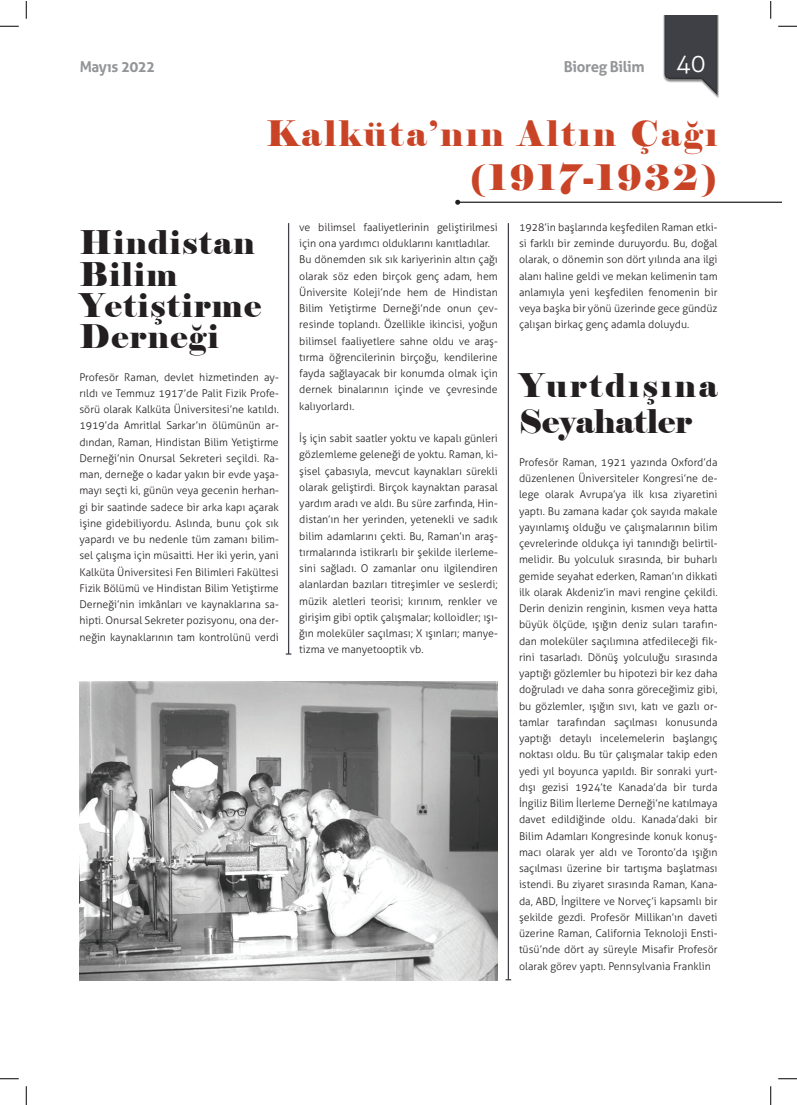
<style>
.page{position:relative;width:797px;height:1105px;background:#fff}
.page>*{position:absolute;margin:0;border:0;box-sizing:border-box;transform-origin:0 0}
.t1{font:35px/43.8px "Elephant";letter-spacing:.08em;color:#c94427;text-align:right}
.t2{font:32.5px/31.2px "Elephant";letter-spacing:.04em;color:#231f20}
.t3{font:700 15px "Aller";letter-spacing:-.025em;color:#939598}
.t4{font:300 10.62px/16.2px "Aller";color:#231f20;text-align:justify}
.s1{font-weight:300;font-size:25px;color:#fff}
</style>
<div class="page">
<hr style="left:288px;top:223px;width:1px;height:431px;background:#3f4045">
<hr style="left:508px;top:223px;width:1px;height:757px;background:#3f4045">
<hr style="left:457px;top:202px;width:324px;height:1px;background:#231f20">
<svg style="left:455px;top:200px;width:5px;height:5px"></svg>
<img style="left:79px;top:682px;width:419px;height:298px">
<div style="left:662px;top:16px;width:57px;height:83px;background:#231f20;opacity:.5"></div>
<div style="left:664px;top:16px;width:55px;height:80px;background:#231f20;opacity:.75"></div>
<svg style="left:0;top:25px;width:19px;height:2px"></svg>
<svg style="left:778px;top:25px;width:18px;height:2px"></svg>
<svg style="left:0;top:1078px;width:19px;height:1px"></svg>
<svg style="left:778px;top:1078px;width:18px;height:1px"></svg>
<svg style="left:25px;top:1px;width:2px;height:18px"></svg>
<svg style="left:25px;top:1086px;width:2px;height:19px"></svg>
<svg style="left:770px;top:1px;width:1px;height:18px"></svg>
<svg style="left:770px;top:1086px;width:1px;height:19px"></svg>
<h3 class="t3" style="left:79px;top:58px;width:77px">Mayıs 2022</h3>
<h3 class="t3" style="left:563px;top:58px;width:144px">Bioreg Bilim <span class="s1">40</span></h3>
<h1 class="t1" style="left:266px;top:112px;width:453px">Kalküta’nın Altın Çağı (1917-1932)</h1>
<h2 class="t2" style="left:79px;top:227px;width:183px">Hindistan<br>Bilim<br>Yetiştirme<br>Derneği</h2>
<p class="t4" style="left:79px;top:369px;width:201px">Profesör Raman, devlet hizmetinden ay&shy;rıldı ve Temmuz 1917’de Palit Fizik Profe&shy;sörü olarak Kalküta Üniversitesi’ne katıldı.<br>1919’da Amritlal Sarkar’ın ölümünün ar&shy;dından, Raman, Hindistan Bilim Yetiştirme Derneği’nin Onursal Sekreteri seçildi. Ra&shy;man, derneğe o kadar yakın bir evde yaşa&shy;mayı seçti ki, günün veya gecenin herhan&shy;gi bir saatinde sadece bir arka kapı açarak işine gidebiliyordu. Aslında, bunu çok sık yapardı ve bu nedenle tüm zamanı bilim&shy;sel çalışma için müsaitti. Her iki yerin, yani Kalküta Üniversitesi Fen Bilimleri Fakültesi Fizik Bölümü ve Hindistan Bilim Yetiştirme Derneği’nin imkânları ve kaynaklarına sa&shy;hipti. Onursal Sekreter pozisyonu, ona der&shy;neğin kaynaklarının tam kontrolünü verdi</p>
<p class="t4" style="left:299px;top:219px;width:200px;text-align:left">ve bilimsel faaliyetlerinin geliştirilmesi için ona yardımcı olduklarını kanıtladılar.<br>Bu dönemden sık sık kariyerinin altın çağı olarak söz eden birçok genç adam, hem Üniversite Koleji’nde hem de Hindistan Bilim Yetiştirme Derneği’nde onun çev&shy;resinde toplandı. Özellikle ikincisi, yoğun bilimsel faaliyetlere sahne oldu ve araş&shy;tırma öğrencilerinin birçoğu, kendilerine fayda sağlayacak bir konumda olmak için dernek binalarının içinde ve çevresinde kalıyorlardı.</p>
<p class="t4" style="left:299px;top:430px;width:200px">İş için sabit saatler yoktu ve kapalı günleri gözlemleme geleneği de yoktu. Raman, ki&shy;şisel çabasıyla, mevcut kaynakları sürekli olarak geliştirdi. Birçok kaynaktan parasal yardım aradı ve aldı. Bu süre zarfında, Hin&shy;distan’ın her yerinden, yetenekli ve sadık bilim adamlarını çekti. Bu, Raman’ın araş&shy;tırmalarında istikrarlı bir şekilde ilerleme&shy;sini sağladı. O zamanlar onu ilgilendiren alanlardan bazıları titreşimler ve seslerdi; müzik aletleri teorisi; kırınım, renkler ve girişim gibi optik çalışmalar; kolloidler; ışı&shy;ğın moleküler saçılması; X ışınları; manye&shy;tizma ve manyetooptik vb.</p>
<p class="t4" style="left:519px;top:219px;width:200px">1928’in başlarında keşfedilen Raman etki&shy;si farklı bir zeminde duruyordu. Bu, doğal olarak, o dönemin son dört yılında ana ilgi alanı haline geldi ve mekan kelimenin tam anlamıyla yeni keşfedilen fenomenin bir veya başka bir yönü üzerinde gece gündüz çalışan birkaç genç adamla doluydu.</p>
<h2 class="t2" style="left:519px;top:368px;width:200px;line-height:36.2px">Yurtdışına<br>Seyahatler</h2>
<p class="t4" style="left:519px;top:454px;width:200px">Profesör Raman, 1921 yazında Oxford’da düzenlenen Üniversiteler Kongresi’ne de&shy;lege olarak Avrupa’ya ilk kısa ziyaretini yaptı. Bu zamana kadar çok sayıda makale yayınlamış olduğu ve çalışmalarının bilim çevrelerinde oldukça iyi tanındığı belirtil&shy;melidir. Bu yolculuk sırasında, bir buharlı gemide seyahat ederken, Raman’ın dikkati ilk olarak Akdeniz’in mavi rengine çekildi.<br>Derin denizin renginin, kısmen veya hatta büyük ölçüde, ışığın deniz suları tarafın&shy;dan moleküler saçılımına atfedileceği fik&shy;rini tasarladı. Dönüş yolculuğu sırasında yaptığı gözlemler bu hipotezi bir kez daha doğruladı ve daha sonra göreceğimiz gibi, bu gözlemler, ışığın sıvı, katı ve gazlı or&shy;tamlar tarafından saçılması konusunda yaptığı detaylı incelemelerin başlangıç noktası oldu. Bu tür çalışmalar takip eden yedi yıl boyunca yapıldı. Bir sonraki yurt&shy;dışı gezisi 1924’te Kanada’da bir turda İngiliz Bilim İlerleme Derneği’ne katılmaya davet edildiğinde oldu. Kanada’daki bir Bilim Adamları Kongresinde konuk konuş&shy;macı olarak yer aldı ve Toronto’da ışığın saçılması üzerine bir tartışma başlatması istendi. Bu ziyaret sırasında Raman, Kana&shy;da, ABD, İngiltere ve Norveç’i kapsamlı bir şekilde gezdi. Profesör Millikan’ın daveti üzerine Raman, California Teknoloji Ensti&shy;tüsü’nde dört ay süreyle Misafir Profesör olarak görev yaptı. Pennsylvania Franklin</p>
</div>
